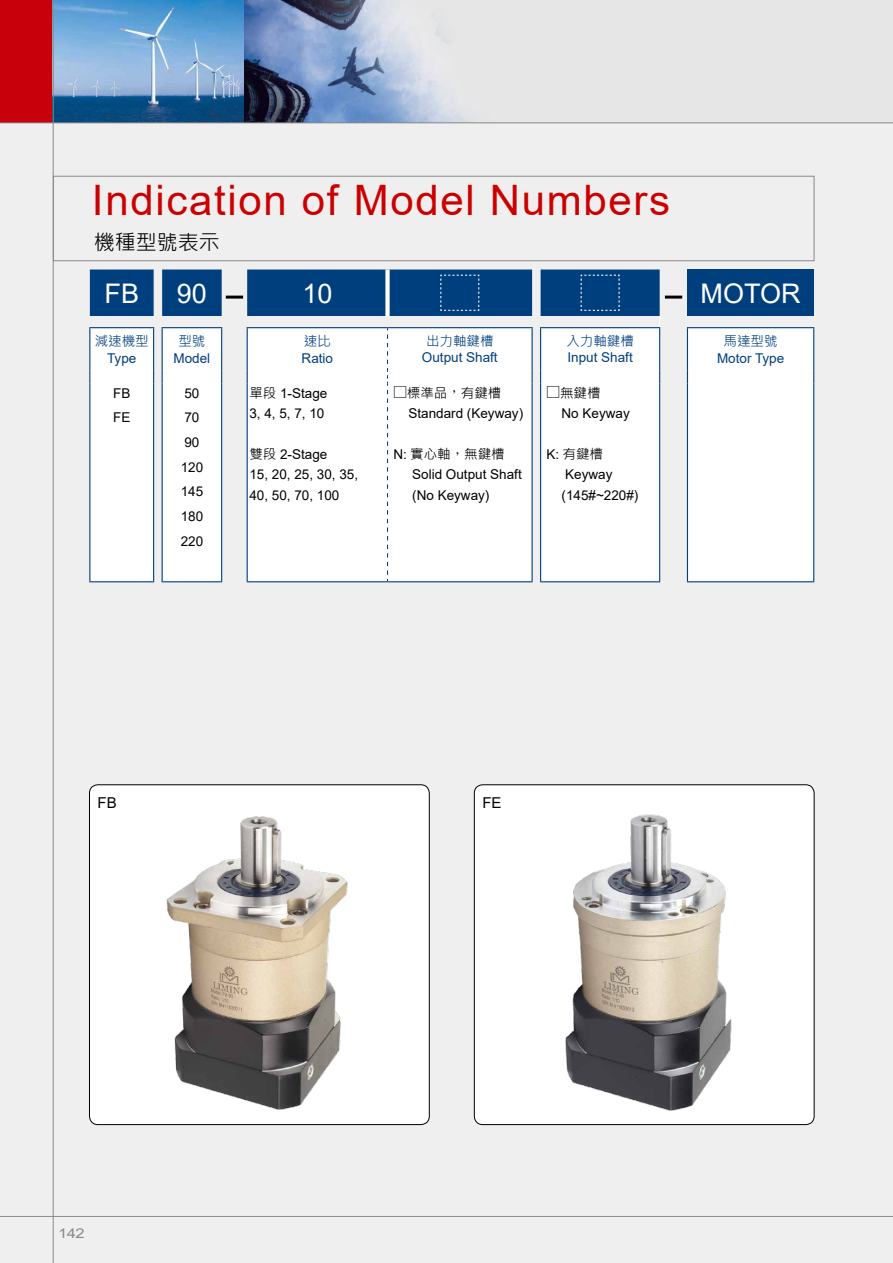
<style>
.page{position:relative;width:893px;height:1263px;background:#fff}
.page>*{position:absolute;margin:0;border:0;box-sizing:border-box;transform-origin:0 0}
.t1{font:42px "Arial";letter-spacing:.04em;color:#c00}
.t2{font:27px "Arial";color:#fff}
.t3{font:21px "Microsoft Jheng Hei";color:#000}
.t4{font:15px "Arial";color:#000}
.t5{font:13.5px/24.8px "Arial";color:#000}
.t6{font:13.5px "Arial";color:#003f7e}
.t7{font:13.5px "Microsoft Jheng Hei";color:#000}
.t8{font:13.5px "Microsoft Jheng Hei";color:#003f7e}
.t9{font:13.5px "Arial";color:#898989;scale:1.22 1}
.s1{font-family:"Microsoft Jheng Hei"}
.s2{font-family:"DF Kai Shu SB Estd BF"}
.s3{font-family:"P Ming Li U"}
.s4{font-family:"Arial"}
</style>
<div class="page">
<div style="left:0;top:123px;width:893px;height:1140px;background:#efefef"></div>
<hr style="left:0;top:1216px;width:893px;height:1px;background:#898989">
<div style="left:244px;top:0;width:649px;height:123px;background:#e6e6e6"></div>
<div style="left:0;top:0;width:54px;height:123px;background:#c7000b"></div>
<img style="left:54px;top:0;width:190px;height:122px">
<img style="left:244px;top:0;width:223px;height:122px">
<hr style="left:0;top:122px;width:893px;height:1px;background:#898989">
<hr style="left:53px;top:0;width:1px;height:1263px;background:#898989">
<div style="left:53px;top:176px;width:761px;height:85px;border:1px solid #898989"></div>
<div style="left:687px;top:269px;width:127px;height:47px;background:#003f7e"></div>
<svg style="left:154px;top:328px;width:659px;height:254px;fill:#fff"></svg>
<hr style="left:687px;top:327px;width:127px;height:1px;background:#003f7e">
<hr style="left:813px;top:328px;width:1px;height:42px;background:#003f7e">
<svg style="left:687px;top:370px;width:1px;height:13px"></svg>
<svg style="left:813px;top:370px;width:1px;height:13px"></svg>
<hr style="left:687px;top:383px;width:1px;height:198px;background:#003f7e">
<hr style="left:813px;top:383px;width:1px;height:198px;background:#003f7e">
<hr style="left:687px;top:581px;width:127px;height:1px;background:#003f7e">
<hr style="left:89px;top:581px;width:65px;height:1px;background:#003f7e">
<hr style="left:162px;top:581px;width:60px;height:1px;background:#003f7e">
<hr style="left:687px;top:328px;width:1px;height:42px;background:#003f7e">
<hr style="left:247px;top:581px;width:140px;height:1px;background:#003f7e">
<hr style="left:387px;top:581px;width:146px;height:1px;background:#003f7e">
<hr style="left:540px;top:581px;width:120px;height:1px;background:#003f7e">
<svg style="left:89px;top:269px;width:571px;height:312px"></svg>
<hr style="left:665px;top:296px;width:17px;height:3px;background:#000">
<div style="left:89px;top:785px;width:340px;height:339px;background:#fff;border-radius:9px"></div>
<div style="left:89px;top:784px;width:340px;height:341px;border:1px solid #000;border-radius:9px"></div>
<div style="left:474px;top:785px;width:340px;height:339px;background:#fff;border-radius:9px"></div>
<div style="left:474px;top:784px;width:340px;height:341px;border:1px solid #000;border-radius:9px"></div>
<img style="left:565px;top:814px;width:167px;height:297px">
<img style="left:166px;top:816px;width:182px;height:294px">
<h1 class="t1" style="left:92px;top:172px;width:580px">Indication of Model Numbers</h1>
<h3 class="t3" style="left:94px;top:229px;width:128px">機種型號表示</h3>
<h2 class="t2" style="left:104px;top:275px;width:36px">FB</h2>
<h2 class="t2" style="left:177px;top:275px;width:32px">90</h2>
<h2 class="t2" style="left:302px;top:275px;width:32px">10</h2>
<h2 class="t2" style="left:701px;top:275px;width:101px">MOTOR</h2>
<p class="t8" style="left:95px;top:332px;width:55px">減速機型</p>
<p class="t6" style="left:107px;top:349px;width:31px">Type</p>
<p class="t8" style="left:426px;top:332px;width:69px">出力軸鍵槽</p>
<p class="t6" style="left:422px;top:348px;width:77px">Output Shaft</p>
<p class="t8" style="left:566px;top:332px;width:69px">入力軸鍵槽</p>
<p class="t6" style="left:567px;top:348px;width:67px">Input Shaft</p>
<p class="t8" style="left:724px;top:332px;width:55px">馬達型號</p>
<p class="t6" style="left:717px;top:349px;width:69px">Motor Type</p>
<p class="t8" style="left:304px;top:332px;width:28px">速比</p>
<p class="t6" style="left:302px;top:349px;width:33px">Ratio</p>
<p class="t8" style="left:178px;top:332px;width:28px">型號</p>
<p class="t6" style="left:174px;top:349px;width:38px">Model</p>
<p class="t5" style="left:113px;top:380px;width:19px">FB<br>FE</p>
<p class="t5" style="left:181px;top:380px;width:24px">50<br>70<br>90<br>120<br>145<br>180<br>220</p>
<p class="t5" style="left:249px;top:383px;width:80px;line-height:20.4px"><span class="s1">單段</span> 1-Stage<br>3, 4, 5, 7, 10</p>
<p class="t5" style="left:249px;top:444px;width:110px;line-height:20.4px"><span class="s1">雙段</span> 2-Stage<br>15, 20, 25, 30, 35,<br>40, 50, 70, 100</p>
<p class="t7" style="left:393px;top:384px;width:109px"><span class="s2">□</span>標準品<span class="s3">，</span>有鍵槽</p>
<p class="t5" style="left:408px;top:401px;width:116px">Standard (Keyway)</p>
<p class="t7" style="left:393px;top:446px;width:113px"><span class="s4">N:</span> 實心軸<span class="s3">，</span>無鍵槽</p>
<p class="t5" style="left:412px;top:464px;width:111px;line-height:20.4px">Solid Output Shaft (No Keyway)</p>
<p class="t7" style="left:546px;top:384px;width:55px"><span class="s2">□</span>無鍵槽</p>
<p class="t5" style="left:561px;top:401px;width:70px">No Keyway</p>
<p class="t7" style="left:546px;top:446px;width:58px"><span class="s4">K:</span> 有鍵槽</p>
<p class="t5" style="left:561px;top:464px;width:78px;line-height:20.4px">Keyway (145#~220#)</p>
<p class="t4" style="left:98px;top:792px;width:21px">FB</p>
<p class="t4" style="left:482px;top:792px;width:21px">FE</p>
<p class="t9" style="left:58px;top:1224px;width:23px">142</p>
</div>
